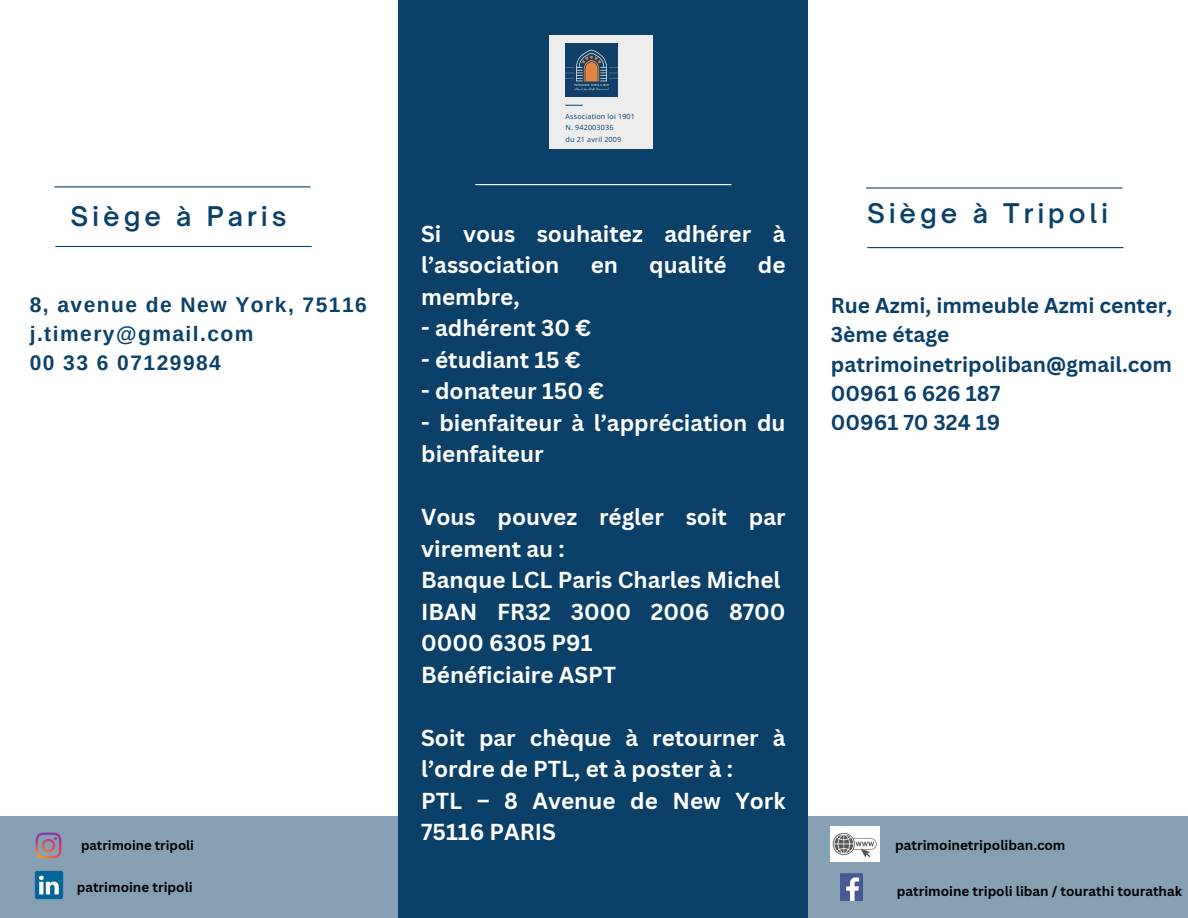
<style>
.page{position:relative;width:1188px;height:918px;background:#fff}
.page>*{position:absolute;margin:0;border:0;box-sizing:border-box;transform-origin:0 0}
.t1{font:600 25.95px "Open Sauce One";letter-spacing:.155em;color:#0b4068}
.t2{font:700 22.5px/31.5px "Canva Sans";color:#fff}
.t3{font:700 21px/29.2px "Canva Sans";color:#0b4068}
.t4{font:700 21px/29px "Arimo";letter-spacing:.07em;color:#0b4068}
.t5{font:700 13.5px "Canva Sans";color:#000}
.t6{font:700 13.05px "Canva Sans";color:#000}
.t7{font:7.2px "Open Sans";letter-spacing:.025em;color:#0b4068}
.s1{color:#fff}
</style>
<div class="page">
<div style="left:398px;top:0;width:410px;height:918px;background:#0b4068"></div>
<div style="left:549px;top:35px;width:103px;height:114px;background:#ededed"></div>
<svg style="left:565px;top:105px;width:18px;height:1px"></svg>
<img style="left:565px;top:44px;width:53px;height:52px">
<svg style="left:0;top:816px;width:1188px;height:102px;fill:#859fb3"></svg>
<hr style="left:56px;top:246px;width:255px;height:1px;background:#0b4068">
<hr style="left:55px;top:186px;width:255px;height:1px;background:#0b4068">
<hr style="left:476px;top:184px;width:255px;height:1px;background:#fff">
<hr style="left:868px;top:247px;width:255px;height:1px;background:#0b4068">
<hr style="left:867px;top:187px;width:255px;height:2px;background:#0b4068">
<img style="left:30px;top:827px;width:38px;height:38px">
<img style="left:840px;top:874px;width:23px;height:27px">
<img style="left:831px;top:826px;width:48px;height:35px">
<img style="left:33px;top:869px;width:32px;height:32px">
<p class="t7" style="left:565px;top:111px;width:71px">Association loi 1901</p>
<p class="t7" style="left:565px;top:123px;width:50px">N. 942003036</p>
<p class="t7" style="left:565px;top:134px;width:57px">du 21 avril 2009</p>
<p class="t1" style="left:71px;top:200px;width:217px">Siège à Paris</p>
<p class="t2" style="left:421px;top:217px;width:366px">Si vous souhaitez adhérer à l’association</p>
<p class="t2" style="left:591px;top:249px;width:29px">en</p>
<p class="t2" style="left:649px;top:249px;width:79px">qualité</p>
<p class="t2" style="left:758px;top:249px;width:29px">de</p>
<p class="t1" style="left:867px;top:197px;width:242px">Siège à Tripoli</p>
<p class="t4" style="left:30px;top:290px;width:339px">8, avenue de New York, 75116</p>
<p class="t4" style="left:30px;top:319px;width:225px">j.timery@gmail.com<br>00 33 6 07129984</p>
<p class="t2" style="left:421px;top:280px;width:100px">membre,</p>
<p class="t2" style="left:421px;top:312px;width:171px">- adhérent 30 €</p>
<p class="t2" style="left:421px;top:343px;width:161px">- étudiant 15 €</p>
<p class="t2" style="left:421px;top:375px;width:184px">- donateur 150 €</p>
<p class="t2" style="left:421px;top:406px;width:366px">- bienfaiteur à l’appréciation du</p>
<p class="t2" style="left:421px;top:438px;width:124px">bienfaiteur</p>
<p class="t3" style="left:831px;top:290px;width:343px">Rue Azmi, immeuble Azmi center,<br>3ème étage</p>
<p class="t3" style="left:831px;top:349px;width:343px">patrimoinetripoliban@gmail.com<br>00961 6 626 187</p>
<p class="t3" style="left:831px;top:407px;width:183px">00961 70 324 19<span class="s1">5</span></p>
<p class="t2" style="left:421px;top:501px;width:366px">Vous pouvez régler soit par</p>
<p class="t2" style="left:421px;top:532px;width:366px">virement au :<br>Banque LCL Paris Charles Michel<br>IBAN FR32 3000 2006 8700</p>
<p class="t2" style="left:421px;top:627px;width:197px">0000 6305 P91<br>Bénéficiaire ASPT</p>
<p class="t6" style="left:81px;top:836px;width:114px">patrimoine tripoli</p>
<p class="t2" style="left:421px;top:721px;width:366px">Soit par chèque à retourner à l’ordre de PTL, et à poster à :</p>
<p class="t2" style="left:421px;top:784px;width:366px">PTL – 8 Avenue de New York<br>75116 PARIS</p>
<p class="t5" style="left:895px;top:835px;width:172px">patrimoinetripoliban.com</p>
<p class="t5" style="left:77px;top:878px;width:117px">patrimoine tripoli</p>
<p class="t5" style="left:897px;top:882px;width:287px">patrimoine tripoli liban / tourathi tourathak</p>
</div>
